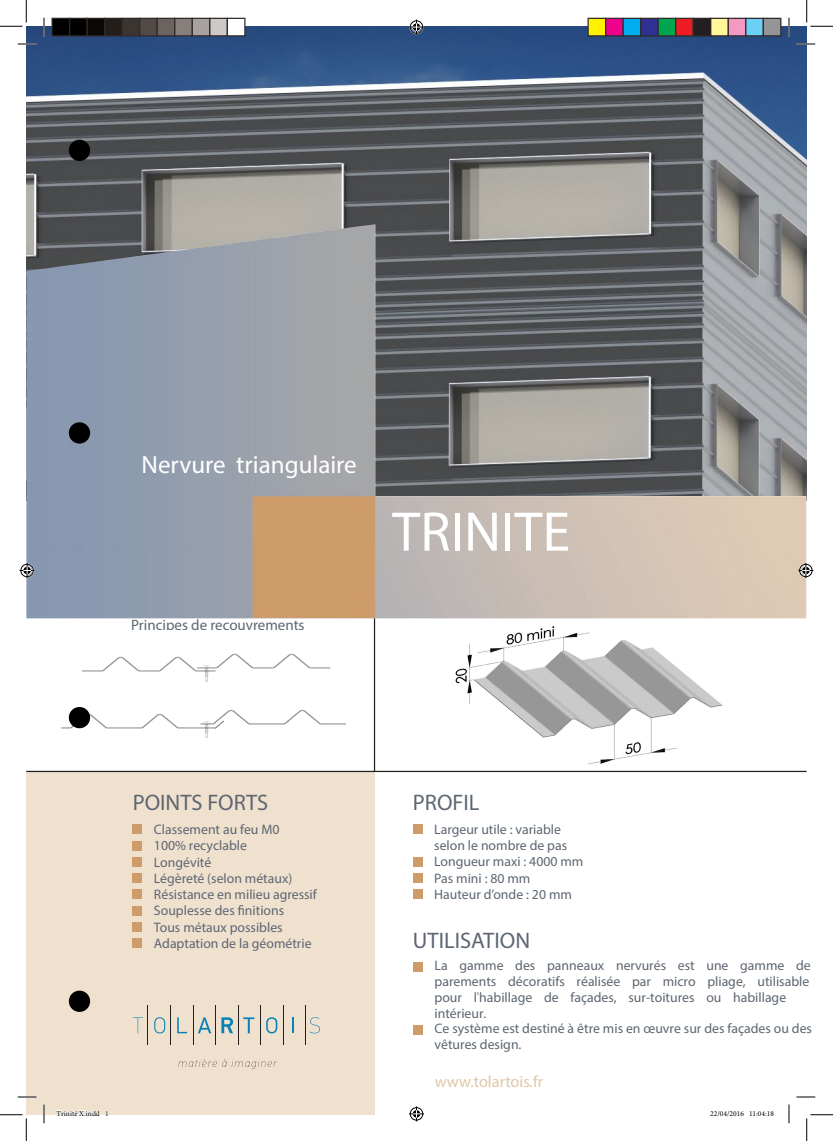
<style>
.page{position:relative;width:833px;height:1141px;background:#fff}
.page>*{position:absolute;margin:0;border:0;box-sizing:border-box;transform-origin:0 0}
.t1{font:56.25px "Myriad Pro";color:#fff}
.t2{font:25px "Myriad Pro";color:#fff}
.t3{font:22.5px "Myriad Pro";color:#5d6672}
.t4{font:16.25px "Myriad Pro";color:#e1c6a8}
.t5{font:15px "Myriad Pro";color:#5d6672}
.t6{font:13.75px/16.2px "Myriad Pro";color:#5d6672}
.t7{font:7.5px "Minion Pro";color:#000}
.s1{font-family:"Minion Pro"}
</style>
<div class="page">
<img style="left:452px;top:618px;width:274px;height:147px">
<img style="left:26px;top:26px;width:780px;height:475px">
<img style="left:26px;top:224px;width:779px;height:394px">
<div style="left:26px;top:771px;width:348px;height:343px;background:#f0e1cf"></div>
<svg style="left:133px;top:1017px;width:10px;height:16px"></svg>
<svg style="left:154px;top:1017px;width:11px;height:16px"></svg>
<svg style="left:177px;top:1017px;width:10px;height:16px"></svg>
<svg style="left:198px;top:1017px;width:13px;height:16px"></svg>
<svg style="left:221px;top:1017px;width:12px;height:16px"></svg>
<svg style="left:243px;top:1017px;width:11px;height:16px"></svg>
<svg style="left:266px;top:1017px;width:11px;height:16px"></svg>
<svg style="left:292px;top:1017px;width:1px;height:16px"></svg>
<svg style="left:309px;top:1017px;width:11px;height:16px"></svg>
<hr style="left:148px;top:1005px;width:1px;height:40px;background:#231f20">
<hr style="left:170px;top:1005px;width:1px;height:40px;background:#231f20">
<hr style="left:193px;top:1005px;width:1px;height:40px;background:#231f20">
<hr style="left:215px;top:1005px;width:1px;height:40px;background:#231f20">
<hr style="left:238px;top:1005px;width:1px;height:40px;background:#231f20">
<hr style="left:260px;top:1005px;width:1px;height:40px;background:#231f20">
<hr style="left:283px;top:1005px;width:1px;height:40px;background:#231f20">
<hr style="left:305px;top:1005px;width:1px;height:40px;background:#231f20">
<svg style="left:178px;top:1059px;width:99px;height:10px"></svg>
<hr style="left:26px;top:770px;width:780px;height:2px;background:#231f20">
<hr style="left:373px;top:618px;width:2px;height:154px;background:#231f20">
<div style="left:133px;top:824px;width:9px;height:10px;background:#ce9c6a"></div>
<div style="left:133px;top:840px;width:9px;height:10px;background:#ce9c6a"></div>
<div style="left:133px;top:857px;width:9px;height:9px;background:#ce9c6a"></div>
<div style="left:133px;top:873px;width:9px;height:9px;background:#ce9c6a"></div>
<div style="left:133px;top:889px;width:9px;height:10px;background:#ce9c6a"></div>
<div style="left:133px;top:905px;width:9px;height:10px;background:#ce9c6a"></div>
<div style="left:133px;top:922px;width:9px;height:9px;background:#ce9c6a"></div>
<div style="left:133px;top:938px;width:9px;height:9px;background:#ce9c6a"></div>
<div style="left:412px;top:824px;width:10px;height:9px;background:#ce9c6a"></div>
<div style="left:412px;top:856px;width:10px;height:10px;background:#ce9c6a"></div>
<div style="left:412px;top:873px;width:10px;height:9px;background:#ce9c6a"></div>
<div style="left:412px;top:889px;width:10px;height:9px;background:#ce9c6a"></div>
<div style="left:412px;top:961px;width:10px;height:10px;background:#ce9c6a"></div>
<div style="left:412px;top:1024px;width:10px;height:10px;background:#ce9c6a"></div>
<img style="left:62px;top:653px;width:283px;height:85px">
<div style="left:69px;top:140px;width:21px;height:21px;background:#000;border-radius:50%"></div>
<div style="left:69px;top:422px;width:21px;height:21px;background:#000;border-radius:50%"></div>
<div style="left:69px;top:707px;width:21px;height:21px;background:#000;border-radius:50%"></div>
<div style="left:69px;top:990px;width:21px;height:21px;background:#000;border-radius:50%"></div>
<svg style="left:18px;top:43px;width:18px;height:2px"></svg>
<svg style="left:796px;top:43px;width:18px;height:2px"></svg>
<svg style="left:18px;top:1096px;width:18px;height:1px"></svg>
<svg style="left:796px;top:1096px;width:18px;height:1px"></svg>
<svg style="left:43px;top:18px;width:2px;height:18px"></svg>
<svg style="left:43px;top:1104px;width:2px;height:19px"></svg>
<svg style="left:787px;top:18px;width:2px;height:18px"></svg>
<svg style="left:788px;top:1104px;width:1px;height:19px"></svg>
<svg style="left:0;top:0;width:27px;height:27px"></svg>
<svg style="left:0;top:1114px;width:27px;height:26px"></svg>
<svg style="left:806px;top:0;width:26px;height:27px"></svg>
<svg style="left:806px;top:1114px;width:26px;height:26px"></svg>
<svg style="left:409px;top:20px;width:15px;height:15px"></svg>
<svg style="left:409px;top:1106px;width:15px;height:15px"></svg>
<svg style="left:20px;top:563px;width:15px;height:15px"></svg>
<svg style="left:797px;top:563px;width:15px;height:15px"></svg>
<div style="left:52px;top:18px;width:18px;height:18px;background:#000"></div>
<div style="left:51px;top:18px;width:19px;height:18px;border:1px solid #302a28"></div>
<div style="left:70px;top:18px;width:17px;height:18px;background:#000"></div>
<div style="left:69px;top:18px;width:19px;height:18px;border:1px solid #302a28"></div>
<div style="left:87px;top:18px;width:18px;height:18px;background:#0c0806"></div>
<div style="left:86px;top:18px;width:19px;height:18px;border:1px solid #302a28"></div>
<div style="left:105px;top:18px;width:17px;height:18px;background:#241e1b"></div>
<div style="left:104px;top:18px;width:19px;height:18px;border:1px solid #302a28"></div>
<div style="left:122px;top:18px;width:18px;height:18px;background:#3b3532"></div>
<div style="left:121px;top:18px;width:19px;height:18px;border:1px solid #302a28"></div>
<div style="left:140px;top:18px;width:17px;height:18px;background:#524a47"></div>
<div style="left:139px;top:18px;width:19px;height:18px;border:1px solid #302a28"></div>
<div style="left:157px;top:18px;width:18px;height:18px;background:#6b6360"></div>
<div style="left:156px;top:18px;width:19px;height:18px;border:1px solid #302a28"></div>
<div style="left:175px;top:18px;width:17px;height:18px;background:#867f7c"></div>
<div style="left:174px;top:18px;width:19px;height:18px;border:1px solid #302a28"></div>
<div style="left:192px;top:18px;width:18px;height:18px;background:#a7a2a0"></div>
<div style="left:191px;top:18px;width:19px;height:18px;border:1px solid #302a28"></div>
<div style="left:210px;top:18px;width:17px;height:18px;background:#cdc9c8"></div>
<div style="left:209px;top:18px;width:19px;height:18px;border:1px solid #302a28"></div>
<div style="left:227px;top:18px;width:18px;height:18px;background:#fff"></div>
<div style="left:226px;top:18px;width:19px;height:18px;border:1px solid #302a28"></div>
<div style="left:587px;top:18px;width:18px;height:18px;background:#fff101"></div>
<div style="left:587px;top:18px;width:19px;height:18px;border:1px solid #302a28"></div>
<div style="left:605px;top:18px;width:17px;height:18px;background:#ed028c"></div>
<div style="left:604px;top:18px;width:19px;height:18px;border:1px solid #302a28"></div>
<div style="left:622px;top:18px;width:18px;height:18px;background:#00aeef"></div>
<div style="left:622px;top:18px;width:19px;height:18px;border:1px solid #302a28"></div>
<div style="left:640px;top:18px;width:17px;height:18px;background:#2e3092"></div>
<div style="left:639px;top:18px;width:19px;height:18px;border:1px solid #302a28"></div>
<div style="left:657px;top:18px;width:18px;height:18px;background:#00a54f"></div>
<div style="left:657px;top:18px;width:19px;height:18px;border:1px solid #302a28"></div>
<div style="left:675px;top:18px;width:17px;height:18px;background:#ee1d23"></div>
<div style="left:674px;top:18px;width:19px;height:18px;border:1px solid #302a28"></div>
<div style="left:692px;top:18px;width:18px;height:18px;background:#231f20"></div>
<div style="left:692px;top:18px;width:19px;height:18px;border:1px solid #302a28"></div>
<div style="left:710px;top:18px;width:17px;height:18px;background:#fff79a"></div>
<div style="left:709px;top:18px;width:19px;height:18px;border:1px solid #302a28"></div>
<div style="left:727px;top:18px;width:18px;height:18px;background:#f499c2"></div>
<div style="left:727px;top:18px;width:19px;height:18px;border:1px solid #302a28"></div>
<div style="left:745px;top:18px;width:17px;height:18px;background:#6bcff6"></div>
<div style="left:744px;top:18px;width:19px;height:18px;border:1px solid #302a28"></div>
<div style="left:762px;top:18px;width:18px;height:18px;background:#939598"></div>
<div style="left:762px;top:18px;width:19px;height:18px;border:1px solid #302a28"></div>
<svg style="left:56px;top:1110px;width:52px;height:5px"></svg>
<h2 class="t2" style="left:141px;top:449px;width:216px">Nervure triangulaire</h2>
<p class="t5" style="left:131px;top:616px;width:175px">Principes de recouvrements</p>
<h1 class="t1" style="left:392px;top:497px;width:179px">TRINITE</h1>
<h3 class="t3" style="left:133px;top:788px;width:137px">POINTS FORTS</h3>
<p class="t6" style="left:154px;top:821px;width:164px">Classement au feu M0<br>100% recyclable<br>Longévité<br>Légèreté (selon métaux)<br>Résistance en milieu agressif<br>Souplesse des finitions<br>Tous métaux possibles<br>Adaptation de la géométrie</p>
<h3 class="t3" style="left:412px;top:788px;width:68px">PROFIL</h3>
<p class="t6" style="left:434px;top:820px;width:151px">Largeur utile : variable selon le nombre de pas<br>Longueur maxi : 4000 mm<br>Pas mini : 80 mm<br>Hauteur d’onde : 20 mm</p>
<h3 class="t3" style="left:412px;top:926px;width:119px">UTILISATION</h3>
<p class="t6" style="left:434px;top:956px;width:379px;line-height:15.9px">La gamme des panneaux nervurés est une gamme de parements décoratifs réalisée par micro pliage, utilisable pour l<span class="s1">'</span>habillage de façades, sur-toitures ou habillage intérieur.<br>Ce système est destiné à être mis en œuvre sur des façades ou des vêtures design.</p>
<p class="t4" style="left:434px;top:1071px;width:110px">www.tolartois.fr</p>
<p class="t7" style="left:56px;top:1108px;width:54px">Trinité X.indd 1</p>
<p class="t7" style="left:709px;top:1108px;width:65px">22/04/2016 11:04:18</p>
</div>
